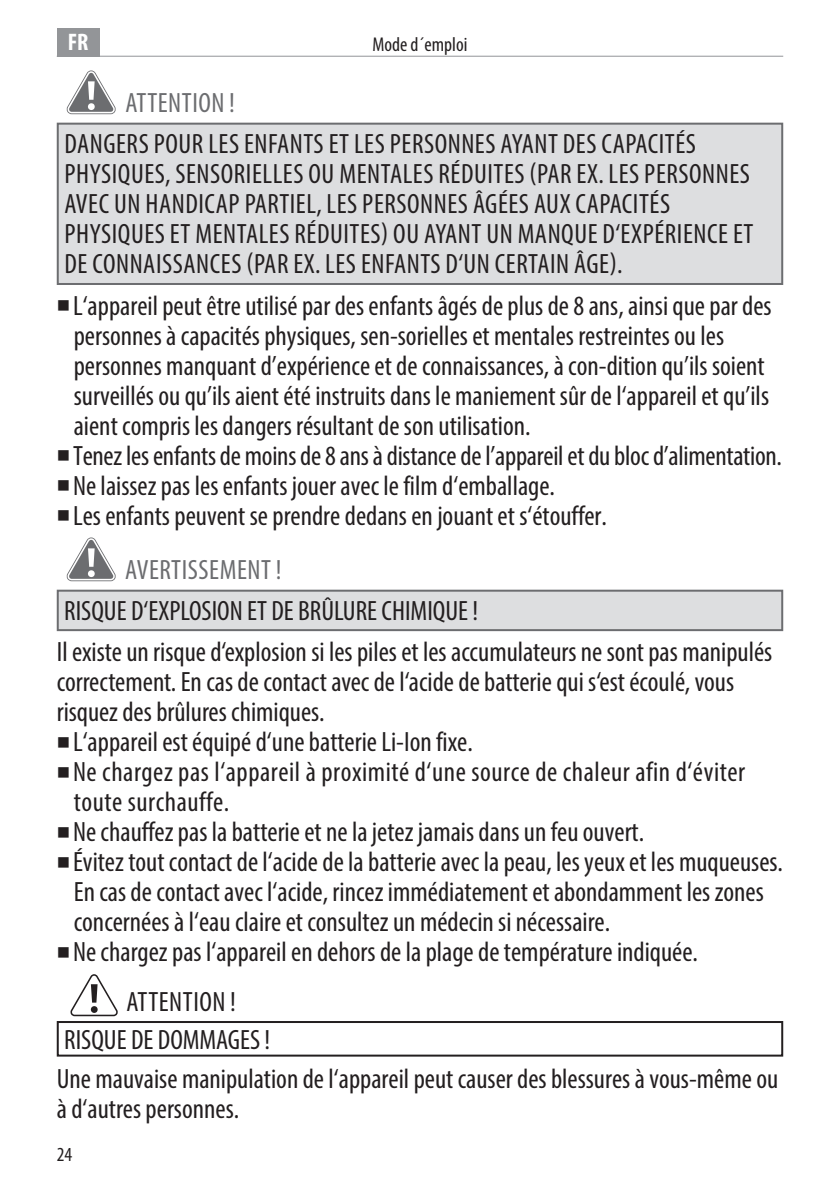
<style>
.page{position:relative;width:840px;height:1191px;background:#fff}
.page>*{position:absolute;margin:0;border:0;box-sizing:border-box;transform-origin:0 0}
.t1{font:condensed 28px/30px "Myriad Pro";color:#231f20}
.t2{font:condensed 28px/30px "Myriad Pro";letter-spacing:.02em;color:#231f20}
.t3{font:condensed 28px "Myriad Pro";letter-spacing:.02em;color:#6c6d70}
.t4{font:700 condensed 24px "Myriad Pro";color:#fff}
.t5{font:condensed 20px "Myriad Pro";color:#231f20}
</style>
<div class="page">
<hr style="left:57px;top:56px;width:725px;height:1px;background:#939598">
<div style="left:57px;top:28px;width:42px;height:29px;background:#939598"></div>
<svg style="left:70px;top:114px;width:42px;height:1px"></svg>
<svg style="left:66px;top:70px;width:50px;height:44px"></svg>
<div style="left:57px;top:123px;width:725px;height:162px;background:#dddee0;border:2px solid #6c6d70"></div>
<svg style="left:70px;top:581px;width:42px;height:1px"></svg>
<svg style="left:66px;top:537px;width:50px;height:44px"></svg>
<div style="left:57px;top:589px;width:725px;height:42px;background:#dddee0;border:2px solid #6c6d70"></div>
<svg style="left:70px;top:974px;width:48px;height:43px"></svg>
<div style="left:57px;top:1021px;width:725px;height:35px;border:2px solid #231f20"></div>
<p class="t4" style="left:68px;top:27px;width:22px">FR</p>
<p class="t5" style="left:372px;top:32px;width:96px">Mode d´emploi</p>
<p class="t3" style="left:125px;top:86px;width:111px">ATTENTION !</p>
<p class="t2" style="left:64px;top:129px;width:690px">DANGERS POUR LES ENFANTS ET LES PERSONNES AYANT DES CAPACITÉS PHYSIQUES, SENSORIELLES OU MENTALES RÉDUITES (PAR EX. LES PERSONNES AVEC UN HANDICAP PARTIEL, LES PERSONNES ÂGÉES AUX CAPACITÉS PHYSIQUES ET MENTALES RÉDUITES) OU AYANT UN MANQUE D‘EXPÉRIENCE ET DE CONNAISSANCES (PAR EX. LES ENFANTS D‘UN CERTAIN ÂGE).</p>
<p class="t1" style="left:73px;top:290px;width:710px">L‘appareil peut être utilisé par des enfants âgés de plus de 8 ans, ainsi que par des personnes à capacités physiques, sen-sorielles et mentales restreintes ou les personnes manquant d’expérience et de connaissances, à con-dition qu’ils soient surveillés ou qu’ils aient été instruits dans le maniement sûr de l‘appareil et qu’ils aient compris les dangers résultant de son utilisation.<br>Tenez les enfants de moins de 8 ans à distance de l’appareil et du bloc d’alimentation.<br>Ne laissez pas les enfants jouer avec le film d‘emballage.<br>Les enfants peuvent se prendre dedans en jouant et s‘étouffer.</p>
<p class="t3" style="left:125px;top:553px;width:158px">AVERTISSEMENT !</p>
<p class="t1" style="left:57px;top:590px;width:716px;line-height:41px">RISQUE D‘EXPLOSION ET DE BRÛLURE CHIMIQUE !<br>Il existe un risque d‘explosion si les piles et les accumulateurs ne sont pas manipulés</p>
<p class="t1" style="left:57px;top:666px;width:678px">correctement. En cas de contact avec de l‘acide de batterie qui s‘est écoulé, vous</p>
<p class="t1" style="left:57px;top:696px;width:269px">risquez des brûlures chimiques.</p>
<p class="t1" style="left:73px;top:726px;width:401px">L‘appareil est équipé d‘une batterie Li-Ion fixe.</p>
<p class="t2" style="left:73px;top:756px;width:673px">Ne chargez pas l‘appareil à proximité d‘une source de chaleur afin d‘éviter</p>
<p class="t2" style="left:74px;top:786px;width:157px">toute surchauffe.</p>
<p class="t1" style="left:73px;top:816px;width:572px">Ne chauffez pas la batterie et ne la jetez jamais dans un feu ouvert.</p>
<p class="t1" style="left:73px;top:846px;width:711px">Évitez tout contact de l‘acide de la batterie avec la peau, les yeux et les muqueuses.</p>
<p class="t1" style="left:74px;top:876px;width:691px">En cas de contact avec l‘acide, rincez immédiatement et abondamment les zones</p>
<p class="t1" style="left:74px;top:906px;width:537px">concernées à l‘eau claire et consultez un médecin si nécessaire.</p>
<p class="t1" style="left:73px;top:936px;width:626px">Ne chargez pas l‘appareil en dehors de la plage de température indiquée.</p>
<p class="t2" style="left:126px;top:986px;width:111px">ATTENTION !</p>
<p class="t1" style="left:64px;top:1024px;width:207px">RISQUE DE DOMMAGES !</p>
<p class="t1" style="left:57px;top:1063px;width:722px">Une mauvaise manipulation de l‘appareil peut causer des blessures à vous-même ou à d‘autres personnes.</p>
<p class="t5" style="left:57px;top:1141px;width:17px">24</p>
</div>
